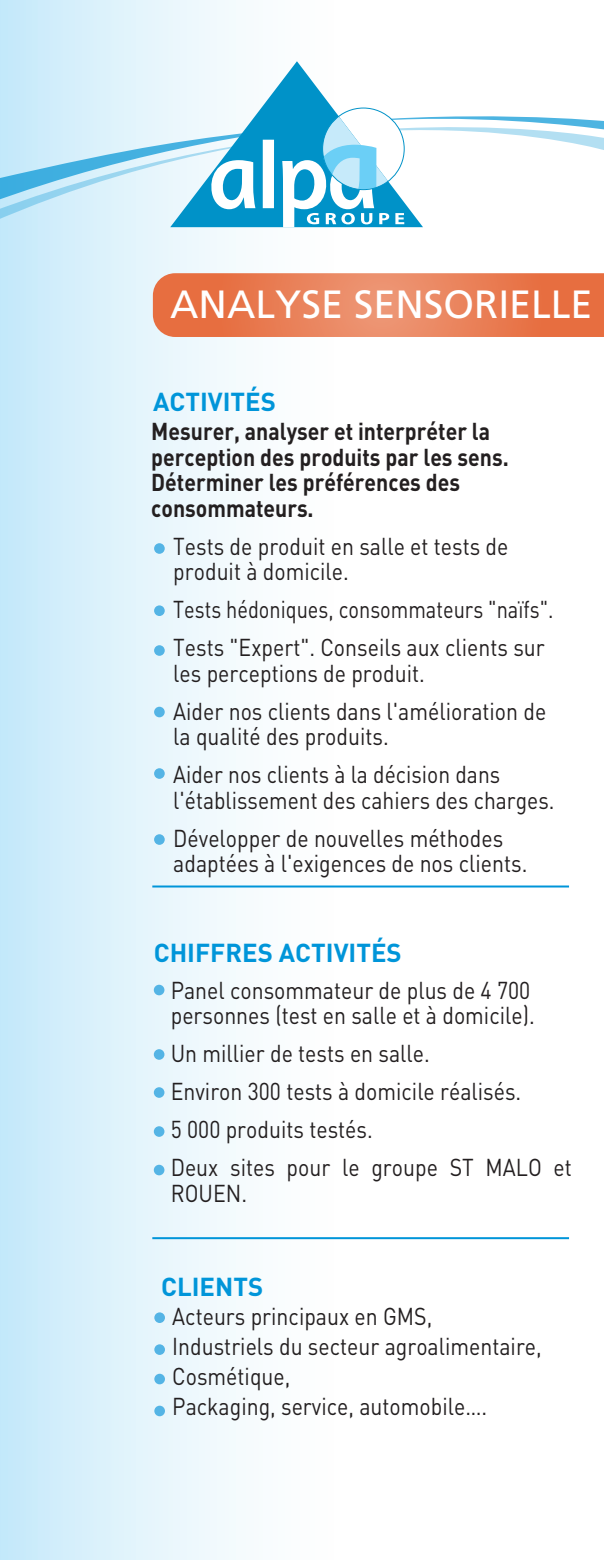
<style>
.page{position:relative;width:604px;height:1561px;background:#fff}
.page>*{position:absolute;margin:0;border:0;box-sizing:border-box;transform-origin:0 0}
.t1{font:39.38px "Frutiger CE";color:#fff}
.t2{font:700 25.68px "DIN";color:#0095d9}
.t3{font:24.15px/38px "DIN";color:#231f20;scale:.88 1}
.t4{font:700 24.15px/25.5px "DIN";color:#231f20;scale:.88 1}
.t5{font:24.15px/38px "DIN";color:#231f20;scale:.83 1}
.t6{font:24.15px/38px "DIN";color:#231f20;scale:.87 1}
</style>
<div class="page">
<div style="left:0;top:0;width:334px;height:1559px;background:linear-gradient(to right,#c8eafa,#fffffe)"></div>
<svg style="left:0;top:116px;width:604px;height:11px"></svg>
<svg style="left:0;top:127px;width:604px;height:97px"></svg>
<hr style="left:152px;top:1237px;width:417px;height:2px;background:#0095d9">
<hr style="left:152px;top:885px;width:417px;height:2px;background:#0095d9">
<div style="left:154px;top:984px;width:10px;height:11px;background:#54b4e5;border-radius:50%"></div>
<div style="left:154px;top:707px;width:11px;height:10px;background:#54b4e5;border-radius:50%"></div>
<div style="left:154px;top:768px;width:11px;height:11px;background:#54b4e5;border-radius:50%"></div>
<div style="left:154px;top:834px;width:11px;height:11px;background:#54b4e5;border-radius:50%"></div>
<div style="left:154px;top:645px;width:11px;height:11px;background:#54b4e5;border-radius:50%"></div>
<div style="left:154px;top:605px;width:11px;height:11px;background:#54b4e5;border-radius:50%"></div>
<div style="left:154px;top:543px;width:11px;height:11px;background:#54b4e5;border-radius:50%"></div>
<div style="left:154px;top:1049px;width:10px;height:10px;background:#54b4e5;border-radius:50%"></div>
<div style="left:154px;top:1164px;width:10px;height:11px;background:#54b4e5;border-radius:50%"></div>
<div style="left:154px;top:1126px;width:10px;height:10px;background:#54b4e5;border-radius:50%"></div>
<div style="left:154px;top:1087px;width:10px;height:10px;background:#54b4e5;border-radius:50%"></div>
<div style="left:154px;top:1312px;width:11px;height:11px;background:#54b4e5;border-radius:50%"></div>
<div style="left:154px;top:1344px;width:11px;height:10px;background:#54b4e5;border-radius:50%"></div>
<div style="left:154px;top:1373px;width:11px;height:11px;background:#54b4e5;border-radius:50%"></div>
<div style="left:154px;top:1405px;width:11px;height:11px;background:#54b4e5;border-radius:50%"></div>
<svg style="left:170px;top:61px;width:253px;height:166px"></svg>
<svg style="left:209px;top:160px;width:46px;height:49px"></svg>
<div style="left:263px;top:140px;width:11px;height:68px;background:#fff"></div>
<svg style="left:282px;top:116px;width:107px;height:111px"></svg>
<svg style="left:395px;top:213px;width:9px;height:11px"></svg>
<svg style="left:153px;top:273px;width:451px;height:64px;background:#e97e55"></svg>
<h1 class="t1" style="left:170px;top:282px;width:424px">ANALYSE SENSORIELLE</h1>
<p class="t2" style="left:153px;top:385px;width:124px">ACTIVITÉS</p>
<p class="t4" style="left:151px;top:417px;width:408px">Mesurer, analyser et interpréter la perception des produits par les sens.<br>Déterminer les préférences des consommateurs.</p>
<p class="t3" style="left:173px;top:532px;width:382px;line-height:25.5px">Tests de produit en salle et tests de produit à domicile.</p>
<p class="t5" style="left:173px;top:590px;width:459px">Tests hédoniques, consommateurs "naïfs".<br>Tests "Expert". Conseils aux clients sur</p>
<p class="t3" style="left:173px;top:653px;width:425px">les perceptions de produit.<br>Aider nos clients dans l'amélioration de</p>
<p class="t3" style="left:173px;top:717px;width:373px">la qualité des produits.<br>Aider nos clients à la décision dans</p>
<p class="t6" style="left:173px;top:780px;width:440px">l'établissement des cahiers des charges.<br>Développer de nouvelles méthodes</p>
<p class="t3" style="left:173px;top:844px;width:404px">adaptées à l'exigences de nos clients.</p>
<p class="t2" style="left:154px;top:936px;width:249px">CHIFFRES ACTIVITÉS</p>
<p class="t3" style="left:171px;top:976px;width:415px;line-height:25.5px">Panel consommateur de plus de 4 700 personnes (test en salle et à domicile).</p>
<p class="t3" style="left:171px;top:1034px;width:457px">Un millier de tests en salle.<br>Environ 300 tests à domicile réalisés.<br>5 000 produits testés.<br>Deux sites pour le groupe ST MALO et</p>
<p class="t3" style="left:171px;top:1173px;width:88px">ROUEN.</p>
<p class="t2" style="left:161px;top:1269px;width:104px">CLIENTS</p>
<p class="t3" style="left:172px;top:1301px;width:421px;line-height:30px">Acteurs principaux en GMS,<br>Industriels du secteur agroalimentaire,<br>Cosmétique,<br>Packaging, service, automobile….</p>
</div>
